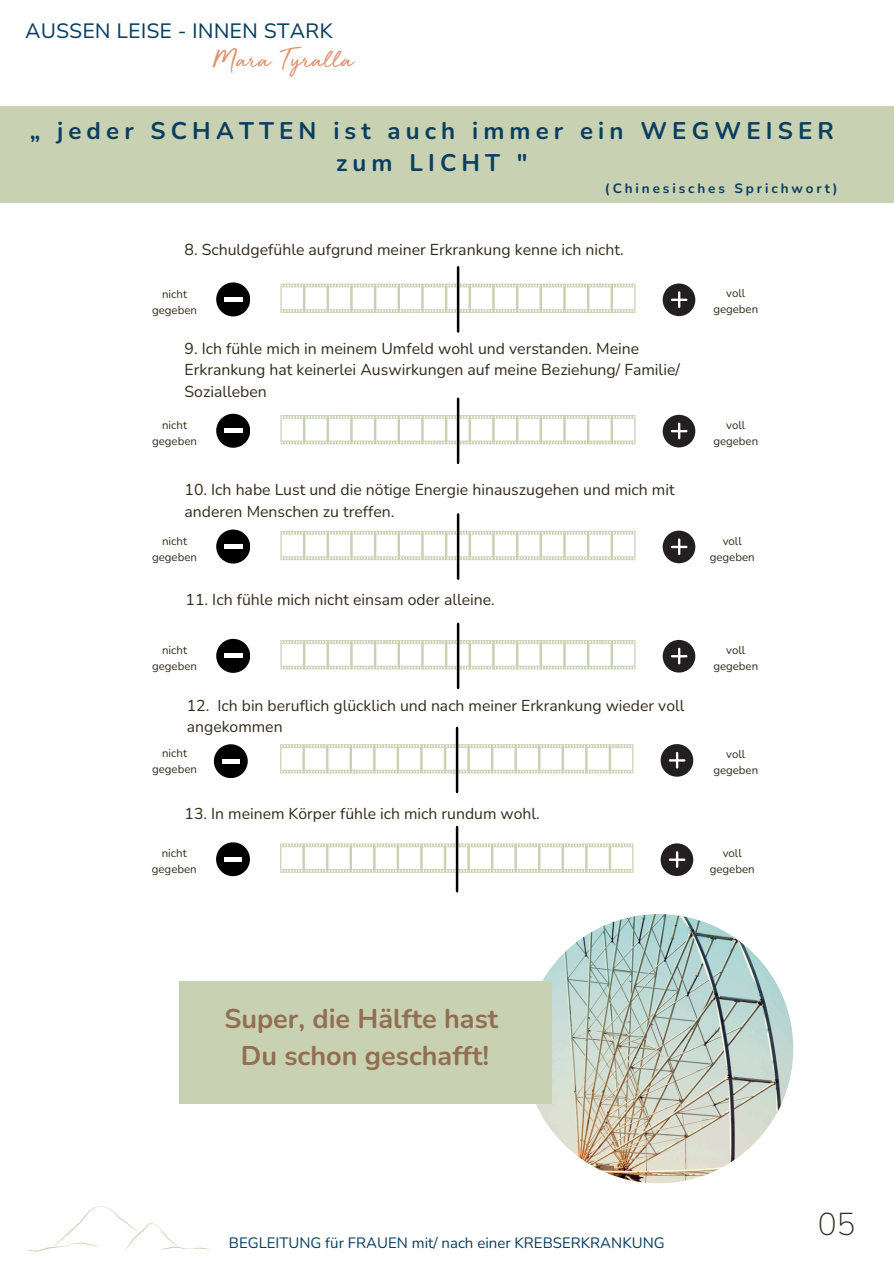
<style>
.page{position:relative;width:894px;height:1264px;background:#fff}
.page>*{position:absolute;margin:0;border:0;box-sizing:border-box;transform-origin:0 0}
.t1{font:200 31.5px "Nunito";color:#332b1b}
.t2{font:27.9px "Golden Plains";color:#de936e}
.t3{font:700 27px/37.2px "Nunito";color:#926e52;text-align:center}
.t4{font:700 24px/32.7px "Nunito";letter-spacing:.215em;color:#0a3e60;text-align:center}
.t5{font:20.7px "Nunito Sans 10 pt";color:#0a3e60}
.t6{font:15.75px/21.3px "Nunito";color:#332b1b}
.t7{font:15px "Nunito";color:#0a3e60}
.t8{font:700 13.5px "Nunito";letter-spacing:.215em;color:#0a3e60}
.t9{font:11.4px "Nunito";color:#332b1b}
</style>
<div class="page">
<svg style="left:662px;top:283px;width:33px;height:33px"></svg>
<div style="left:216px;top:282px;width:34px;height:34px;background:#000;border-radius:50%"></div>
<div style="left:224px;top:297px;width:18px;height:5px;background:#fff"></div>
<svg style="left:280px;top:266px;width:355px;height:67px"></svg>
<svg style="left:662px;top:415px;width:33px;height:32px"></svg>
<div style="left:216px;top:414px;width:34px;height:33px;background:#000;border-radius:50%"></div>
<hr style="left:224px;top:429px;width:18px;height:4px;background:#fff">
<svg style="left:280px;top:397px;width:355px;height:67px"></svg>
<svg style="left:662px;top:530px;width:33px;height:33px"></svg>
<div style="left:216px;top:529px;width:34px;height:34px;background:#000;border-radius:50%"></div>
<div style="left:224px;top:544px;width:18px;height:5px;background:#fff"></div>
<svg style="left:280px;top:513px;width:355px;height:67px"></svg>
<svg style="left:662px;top:640px;width:33px;height:32px"></svg>
<div style="left:216px;top:639px;width:34px;height:33px;background:#000;border-radius:50%"></div>
<hr style="left:224px;top:654px;width:18px;height:4px;background:#fff">
<svg style="left:280px;top:622px;width:355px;height:68px"></svg>
<svg style="left:660px;top:744px;width:33px;height:32px"></svg>
<div style="left:214px;top:744px;width:33px;height:34px;background:#000;border-radius:50%"></div>
<hr style="left:222px;top:759px;width:18px;height:4px;background:#fff">
<svg style="left:280px;top:726px;width:353px;height:68px"></svg>
<div style="left:0;top:106px;width:893px;height:96px;background:#c8d2b2"></div>
<svg style="left:660px;top:843px;width:33px;height:33px"></svg>
<div style="left:216px;top:842px;width:34px;height:34px;background:#000;border-radius:50%"></div>
<hr style="left:224px;top:857px;width:18px;height:4px;background:#fff">
<svg style="left:280px;top:826px;width:353px;height:67px"></svg>
<svg style="left:25px;top:1206px;width:185px;height:46px"></svg>
<img style="left:524px;top:914px;width:269px;height:269px;border-radius:50%">
<div style="left:179px;top:981px;width:373px;height:122px;background:#c8d2b2"></div>
<p class="t5" style="left:25px;top:17px;width:309px">AUSSEN LEISE - INNEN STARK</p>
<p class="t2" style="left:213px;top:45px;width:142px">Mara Tyralla</p>
<p class="t4" style="left:30px;top:114px;width:805px">„ jeder SCHATTEN ist auch immer ein WEGWEISER zum LICHT "</p>
<p class="t8" style="left:604px;top:179px;width:234px">(Chinesisches Sprichwort)</p>
<h2 class="t6" style="left:184px;top:239px;width:440px">8. Schuldgefühle aufgrund meiner Erkrankung kenne ich nicht.</h2>
<p class="t9" style="left:162px;top:286px;width:26px">nicht</p>
<p class="t9" style="left:152px;top:302px;width:46px">gegeben</p>
<h3 class="t6" style="left:184px;top:338px;width:496px">9. Ich fühle mich in meinem Umfeld wohl und verstanden. Meine<br>Erkrankung hat keinerlei Auswirkungen auf meine Beziehung/ Familie/<br>Sozialleben</h3>
<p class="t9" style="left:162px;top:417px;width:26px">nicht</p>
<p class="t9" style="left:152px;top:433px;width:46px">gegeben</p>
<h5 class="t6" style="left:184px;top:478px;width:491px;line-height:22px">10. Ich habe Lust und die nötige Energie hinauszugehen und mich mit anderen Menschen zu treffen.</h5>
<p class="t9" style="left:162px;top:533px;width:26px">nicht</p>
<p class="t9" style="left:152px;top:549px;width:46px">gegeben</p>
<p class="t6" style="left:185px;top:589px;width:310px">11. Ich fühle mich nicht einsam oder alleine.</p>
<p class="t9" style="left:162px;top:642px;width:26px">nicht</p>
<p class="t9" style="left:152px;top:658px;width:46px">gegeben</p>
<p class="t6" style="left:187px;top:694px;width:499px;line-height:21.9px">12. Ich bin beruflich glücklich und nach meiner Erkrankung wieder voll angekommen</p>
<h5 class="t9" style="left:162px;top:745px;width:26px">nicht</h5>
<p class="t9" style="left:152px;top:761px;width:46px">gegeben</p>
<p class="t6" style="left:184px;top:803px;width:356px">13. In meinem Körper fühle ich mich rundum wohl.</p>
<p class="t9" style="left:162px;top:845px;width:26px">nicht</p>
<p class="t9" style="left:152px;top:861px;width:46px">gegeben</p>
<p class="t9" style="left:726px;top:286px;width:21px">voll</p>
<p class="t9" style="left:713px;top:302px;width:46px">gegeben</p>
<p class="t9" style="left:726px;top:417px;width:21px">voll</p>
<p class="t9" style="left:713px;top:433px;width:46px">gegeben</p>
<p class="t9" style="left:722px;top:533px;width:21px">voll</p>
<h5 class="t9" style="left:709px;top:549px;width:46px">gegeben</h5>
<p class="t9" style="left:726px;top:642px;width:21px">voll</p>
<p class="t9" style="left:713px;top:658px;width:46px">gegeben</p>
<p class="t9" style="left:726px;top:746px;width:21px">voll</p>
<p class="t9" style="left:713px;top:762px;width:46px">gegeben</p>
<p class="t9" style="left:722px;top:845px;width:21px">voll</p>
<h5 class="t9" style="left:709px;top:861px;width:46px">gegeben</h5>
<p class="t3" style="left:224px;top:1000px;width:275px">Super, die Hälfte hast<br>Du schon geschafft!</p>
<p class="t7" style="left:229px;top:1232px;width:437px">BEGLEITUNG für FRAUEN mit/ nach einer KREBSERKRANKUNG</p>
<h4 class="t1" style="left:817px;top:1203px;width:39px">05</h4>
</div>
